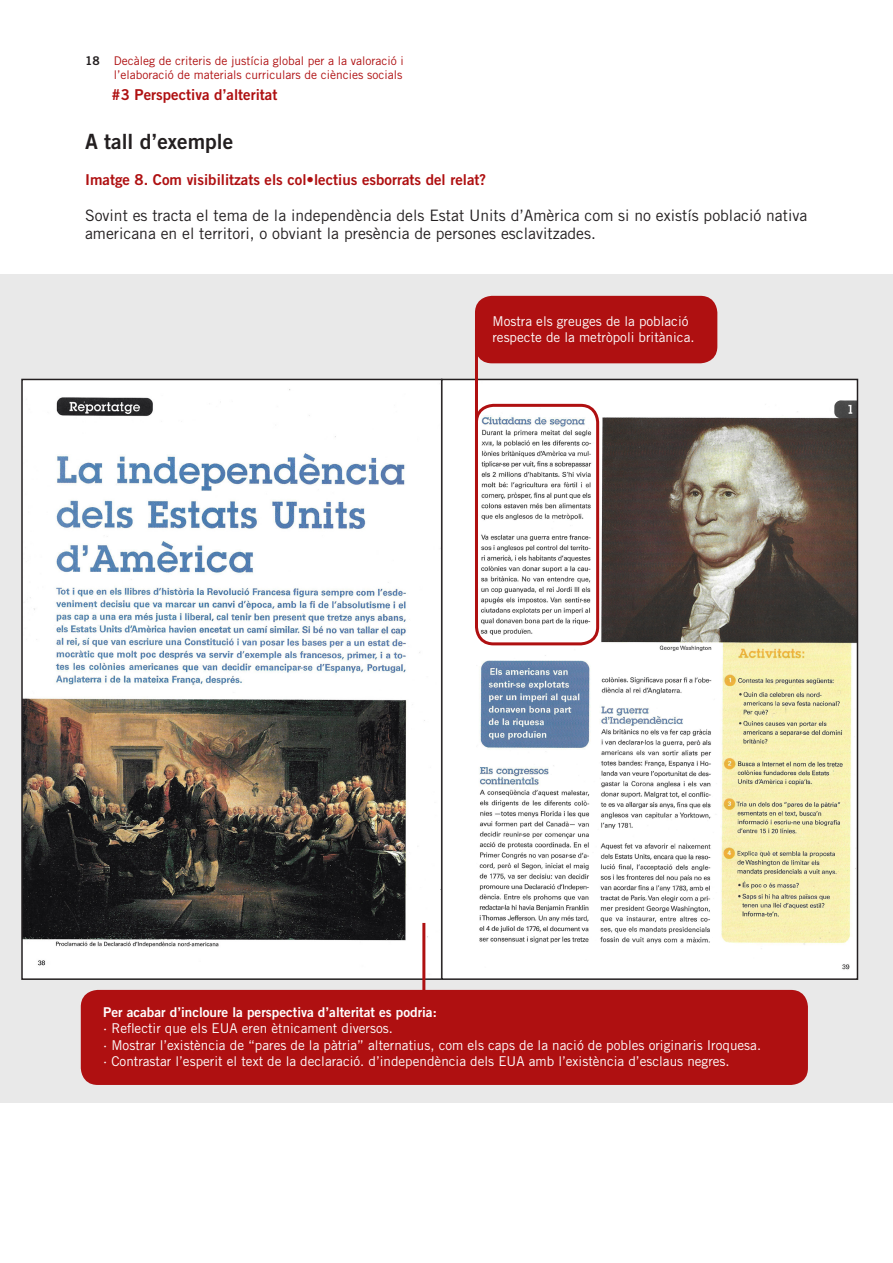
<style>
.page{position:relative;width:893px;height:1263px;background:#fff}
.page>*{position:absolute;margin:0;border:0;box-sizing:border-box;transform-origin:0 0}
.t1{font:21px "Trade Gothic LT Std Bd 2";color:#231f20}
.t2{font:15.75px/18px "Trade Gothic LT Std";color:#231f20}
.heading_2{font:15px "Trade Gothic LT Std Bd 2";color:#af1011}
.t3{font:13.5px/16.2px "Trade Gothic LT Std";color:#fff}
.t4{font:13.5px "Trade Gothic LT Std Bd 2";color:#fff}
.t5{font:12px/14.4px "Trade Gothic LT Std";color:#af1011}
.t6{font:12px "Trade Gothic LT Std Bd 2";color:#231f20}
</style>
<div class="page">
<div style="left:0;top:275px;width:893px;height:828px;background:#e9e9e9"></div>
<div style="left:81px;top:990px;width:727px;height:95px;background:#af1011;border-radius:17px"></div>
<img style="left:24px;top:382px;width:831px;height:595px">
<div style="left:21px;top:379px;width:421px;height:601px;border:2px solid #231f20"></div>
<div style="left:441px;top:379px;width:417px;height:601px;border:2px solid #231f20"></div>
<div style="left:475px;top:404px;width:124px;height:241px;border:3px solid #af1011;border-radius:17px"></div>
<hr style="left:422px;top:923px;width:3px;height:78px;background:#af1011">
<div style="left:475px;top:296px;width:242px;height:67px;background:#af1011;border-radius:17px"></div>
<hr style="left:475px;top:329px;width:3px;height:222px;background:#af1011">
<p class="t6" style="left:85px;top:53px;width:16px">18</p>
<p class="t5" style="left:114px;top:53px;width:291px">Decàleg de criteris de justícia global per a la valoració i l’elaboració de materials curriculars de ciències socials</p>
<p class="heading_2" style="left:112px;top:85px;width:167px">#3 Perspectiva d’alteritat</p>
<p class="t1" style="left:85px;top:128px;width:150px">A tall d’exemple</p>
<p class="heading_2" style="left:85px;top:170px;width:403px">Imatge 8. Com visibilitzats els col•lectius esborrats del relat?</p>
<p class="t2" style="left:85px;top:206px;width:724px">Sovint es tracta el tema de la independència dels Estat Units d’Amèrica com si no existís població nativa americana en el territori, o obviant la presència de persones esclavitzades.</p>
<p class="t3" style="left:492px;top:313px;width:204px">Mostra els greuges de la població respecte de la metròpoli britànica.</p>
<p class="t4" style="left:103px;top:1004px;width:335px">Per acabar d’incloure la perspectiva d’alteritat es podria:</p>
<p class="t3" style="left:103px;top:1020px;width:291px">· Reflectir que els EUA eren ètnicament diversos.</p>
<p class="t3" style="left:103px;top:1036px;width:659px">· Mostrar l’existència de “pares de la pàtria” alternatius, com els caps de la nació de pobles originaris Iroquesa.</p>
<p class="t3" style="left:103px;top:1053px;width:628px">· Contrastar l’esperit el text de la declaració. d’independència dels EUA amb l’existència d’esclaus negres.</p>
</div>
